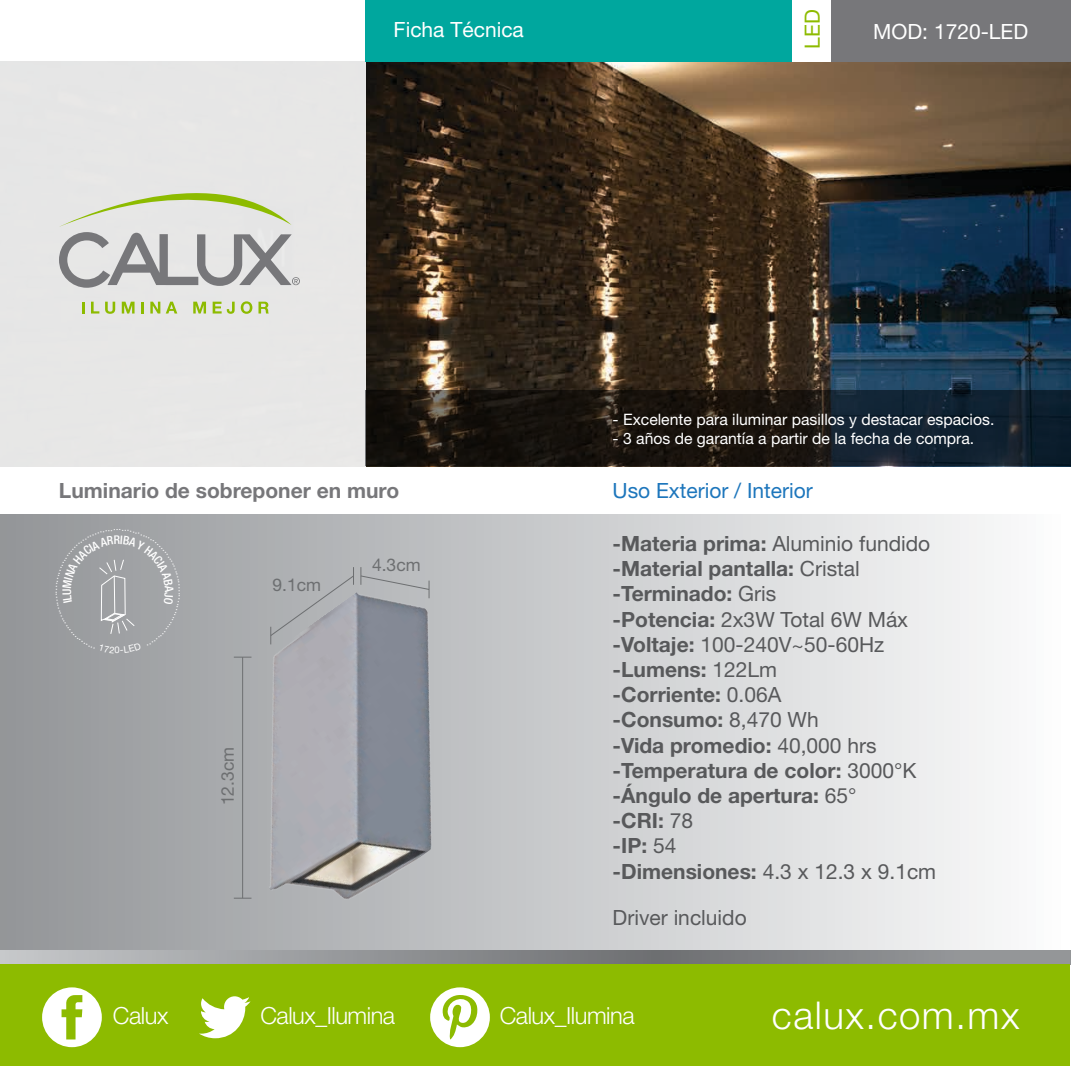
<style>
.page{position:relative;width:1071px;height:1066px;background:#fff}
.page>*{position:absolute;margin:0;border:0;box-sizing:border-box;transform-origin:0 0}
.t1{font:300 38.32px "Helvetica Neue";letter-spacing:.04em;color:#fff}
.t2{font:300 23.62px "Helvetica Neue";letter-spacing:-.02em;color:#fff}
.t3{font:700 21px/25.2px "Helvetica Neue";color:#58595b}
.t4{font:700 21px "Helvetica Neue";color:#77777a}
.t5{font:21px "Helvetica Neue";color:#fff}
.t6{font:21px "Helvetica Neue";color:#1d76bc}
.t7{font:21px "Helvetica Neue";color:#58595b}
.t8{font:21px "Helvetica Neue";color:#8dbb00}
.t9{font:17.5px "Helvetica Neue";color:#6d6f71}
.t10{font:15.75px "Helvetica Neue";color:#fff}
.s1{font-weight:400}
</style>
<div class="page">
<img style="left:366px;top:61px;width:705px;height:329px">
<div style="left:1px;top:514px;width:1069px;height:450px;background:linear-gradient(to right,#929598,#fcfdfd)"></div>
<svg style="left:0;top:950px;width:1071px;height:14px"></svg>
<svg style="left:0;top:4px;width:366px;height:463px;fill:#e7e7e6"></svg>
<svg style="left:82px;top:301px;width:2px;height:12px"></svg>
<svg style="left:91px;top:301px;width:8px;height:12px"></svg>
<svg style="left:105px;top:301px;width:10px;height:13px"></svg>
<svg style="left:122px;top:301px;width:13px;height:12px"></svg>
<svg style="left:141px;top:301px;width:3px;height:12px"></svg>
<svg style="left:150px;top:301px;width:10px;height:12px"></svg>
<svg style="left:166px;top:301px;width:11px;height:12px"></svg>
<svg style="left:193px;top:301px;width:13px;height:12px"></svg>
<svg style="left:213px;top:301px;width:22px;height:13px"></svg>
<svg style="left:241px;top:301px;width:11px;height:13px"></svg>
<svg style="left:259px;top:301px;width:10px;height:12px"></svg>
<svg style="left:59px;top:152px;width:241px;height:136px"></svg>
<div style="left:366px;top:0;width:705px;height:61px;background:#00a79e"></div>
<div style="left:831px;top:0;width:240px;height:61px;background:#77777a"></div>
<div style="left:792px;top:0;width:39px;height:61px;background:#fff"></div>
<svg style="left:366px;top:390px;width:705px;height:76px;fill:#151510"></svg>
<div style="left:0;top:964px;width:1070px;height:101px;background:#8dbb00"></div>
<svg style="left:42px;top:987px;width:60px;height:59px"></svg>
<svg style="left:199px;top:996px;width:52px;height:42px"></svg>
<svg style="left:430px;top:987px;width:60px;height:59px"></svg>
<img style="left:159px;top:565px;width:382px;height:373px">
<div style="left:56px;top:529px;width:124px;height:124px;background:#9ea0a3"></div>
<p class="t5" style="left:394px;top:17px;width:132px">Ficha Técnica</p>
<p class="t8" style="left:800px;top:49px;width:41px;rotate:-90deg">LED</p>
<p class="t5" style="left:873px;top:19px;width:156px">MOD: 1720-LED</p>
<p class="t10" style="left:613px;top:410px;width:383px">- Excelente para iluminar pasillos y destacar espacios.</p>
<p class="t10" style="left:613px;top:429px;width:363px">- 3 años de garantía a partir de la fecha de compra.</p>
<p class="t4" style="left:59px;top:477px;width:342px">Luminario de sobreponer en muro</p>
<p class="t6" style="left:613px;top:478px;width:202px">Uso Exterior / Interior</p>
<p class="t9" style="left:273px;top:574px;width:50px">9.1cm</p>
<p class="t9" style="left:372px;top:554px;width:50px">4.3cm</p>
<p class="t9" style="left:217px;top:805px;width:60px;rotate:-90deg">12.3cm</p>
<p class="t3" style="left:613px;top:530px;width:325px">-Materia prima: <span class="s1">Aluminio fundido </span>-Material pantalla: <span class="s1">Cristal </span>-Terminado: <span class="s1">Gris<br></span>-Potencia: <span class="s1">2x3W Total 6W Máx </span>-Voltaje: <span class="s1">100-240V~50-60Hz </span>-Lumens: <span class="s1">122Lm<br></span>-Corriente: <span class="s1">0.06A<br></span>-Consumo: <span class="s1">8,470 Wh<br></span>-Vida promedio: <span class="s1">40,000 hrs </span>-Temperatura de color: <span class="s1">3000°K </span>-Ángulo de apertura: <span class="s1">65°<br></span>-CRI: <span class="s1">78<br></span>-IP: <span class="s1">54<br></span>-Dimensiones: <span class="s1">4.3 x 12.3 x 9.1cm</span></p>
<p class="t7" style="left:613px;top:904px;width:136px">Driver incluido</p>
<p class="t2" style="left:113px;top:1001px;width:57px">Calux</p>
<p class="t2" style="left:260px;top:1001px;width:136px">Calux_Ilumina</p>
<p class="t2" style="left:500px;top:1001px;width:136px">Calux_Ilumina</p>
<h1 class="t1" style="left:772px;top:991px;width:249px">calux.com.mx</h1>
</div>
